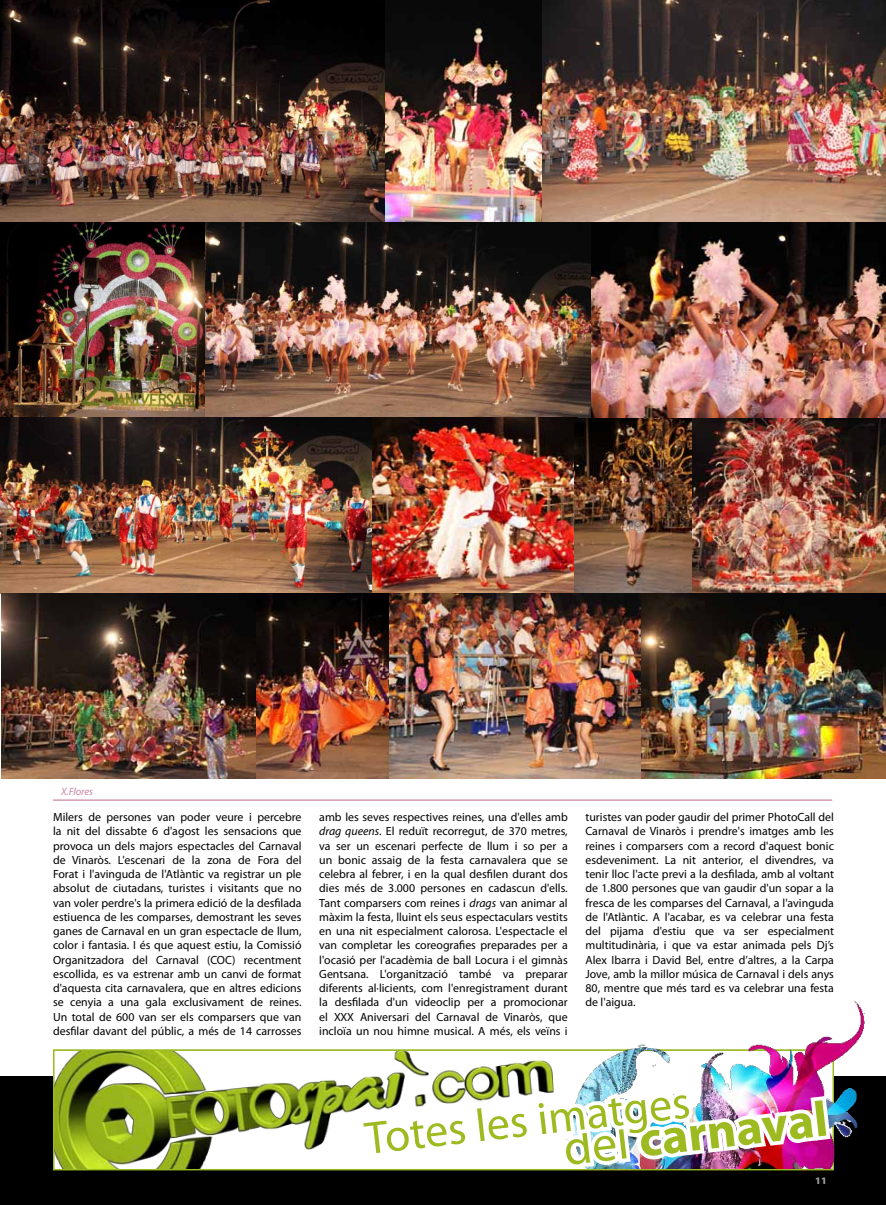
<style>
.page{position:relative;width:886px;height:1205px;background:#fff}
.page>*{position:absolute;margin:0;border:0;box-sizing:border-box;transform-origin:0 0}
.t1{font:700 50px "Myriad Pro";color:#9dba20}
.t2{font:46.12px "Myriad Pro";color:#9dba20}
.t3{font:11.88px/14.2px "Myriad Pro";color:#000;text-align:justify}
.t4{font:italic 10.62px "Myriad Pro";letter-spacing:-.01em;color:#cb87a5}
.t5{font:900 10px "Myriad Pro";color:#9c9e9f}
.s1{font-style:italic}
.s2{font-weight:400}
</style>
<div class="page">
<div style="left:0;top:1076px;width:886px;height:129px;background:#000"></div>
<img style="left:55px;top:1051px;width:507px;height:117px">
<hr style="left:53px;top:799px;width:779px;height:2px;background:#cb87a5">
<img style="left:0;top:0;width:886px;height:418px">
<img style="left:0;top:418px;width:574px;height:176px">
<img style="left:574px;top:418px;width:312px;height:175px">
<img style="left:1px;top:593px;width:885px;height:186px">
<img style="left:562px;top:1001px;width:303px;height:158px">
<img style="left:355px;top:1087px;width:479px;height:84px">
<p class="t4" style="left:61px;top:785px;width:33px">X.Flores</p>
<p class="t3" style="left:53px;top:810px;width:250px">Milers de persones van poder veure i percebre la nit del dissabte 6 d'agost les sensacions que provoca un dels majors espectacles del Carnaval de Vinaròs. L'escenari de la zona de Fora del Forat i l'avinguda de l'Atlàntic va registrar un ple absolut de ciutadans, turistes i visitants que no van voler perdre's la primera edició de la desfilada estiuenca de les comparses, demostrant les seves ganes de Carnaval en un gran espectacle de llum, color i fantasia. I és que aquest estiu, la Comissió Organitzadora del Carnaval (COC) recentment escollida, es va estrenar amb un canvi de format d'aquesta cita carnavalera, que en altres edicions se cenyia a una gala exclusivament de reines.<br>Un total de 600 van ser els comparsers que van desfilar davant del públic, a més de 14 carrosses</p>
<p class="t3" style="left:319px;top:810px;width:250px">amb les seves respectives reines, una d'elles amb <span class="s1">drag queens</span>. El reduït recorregut, de 370 metres, va ser un escenari perfecte de llum i so per a un bonic assaig de la festa carnavalera que se celebra al febrer, i en la qual desfilen durant dos dies més de 3.000 persones en cadascun d'ells.<br>Tant comparsers com reines i <span class="s1">drags</span> van animar al màxim la festa, lluint els seus espectaculars vestits en una nit especialment calorosa. L'espectacle el van completar les coreografies preparades per a l'ocasió per l'acadèmia de ball Locura i el gimnàs Gentsana. L'organització també va preparar diferents al·licients, com l'enregistrament durant la desfilada d'un videoclip per a promocionar el XXX Aniversari del Carnaval de Vinaròs, que incloïa un nou himne musical. A més, els veïns i</p>
<p class="t3" style="left:585px;top:810px;width:250px">turistes van poder gaudir del primer PhotoCall del Carnaval de Vinaròs i prendre's imatges amb les reines i comparsers com a record d'aquest bonic esdeveniment. La nit anterior, el divendres, va tenir lloc l'acte previ a la desfilada, amb al voltant de 1.800 persones que van gaudir d'un sopar a la fresca de les comparses del Carnaval, a l'avinguda de l'Atlàntic. A l'acabar, es va celebrar una festa del pijama d'estiu que va ser especialment multitudinària, i que va estar animada pels Dj’s Alex Ibarra i David Bel, entre d’altres, a la Carpa Jove, amb la millor música de Carnaval i dels anys 80, mentre que més tard es va celebrar una festa de l'aigua.</p>
<h2 class="t2" style="left:362px;top:1112px;width:328px;rotate:-7deg">Totes les imatges</h2>
<h1 class="t1" style="left:560px;top:1117px;width:267px;rotate:-7deg"><span class="s2">del</span> carnaval</h1>
<p class="t5" style="left:815px;top:1174px;width:13px">11</p>
</div>
